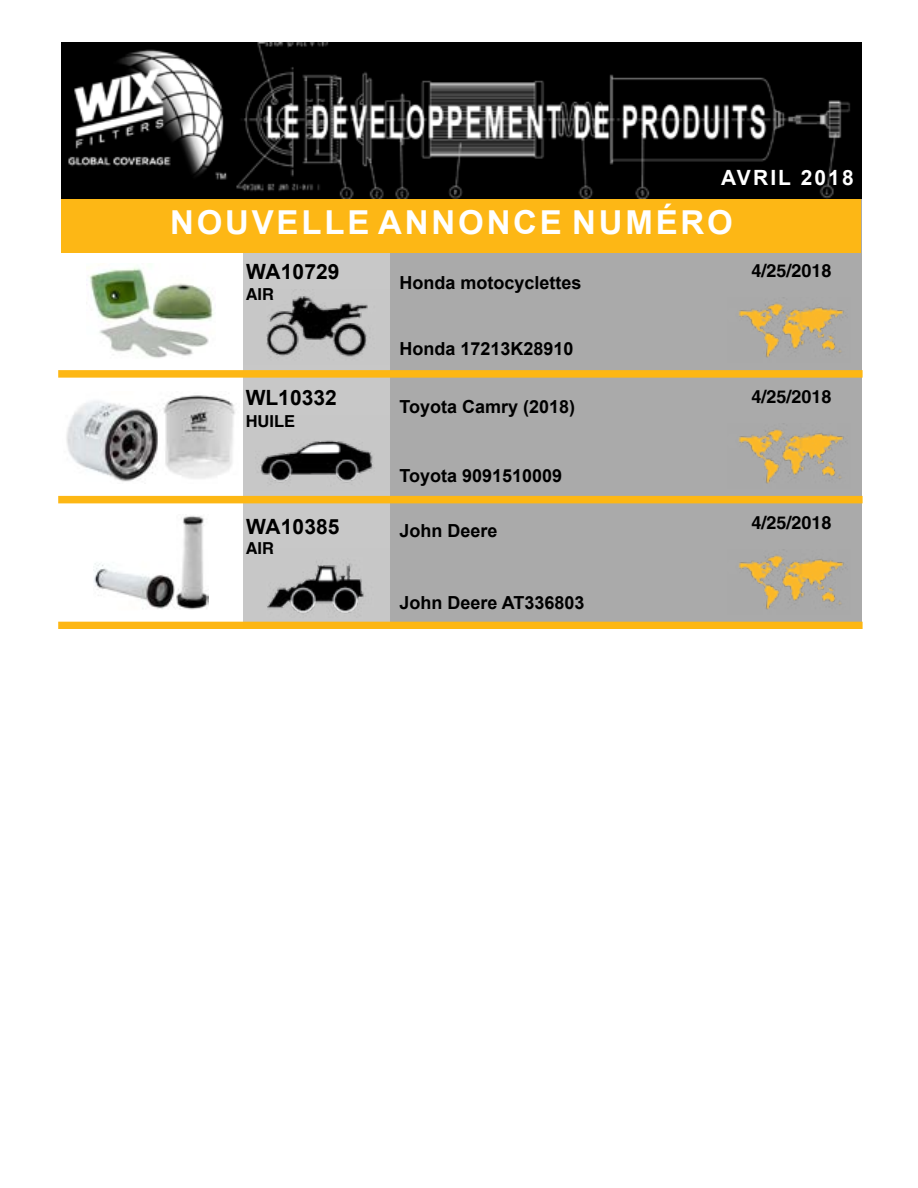
<style>
.page{position:relative;width:918px;height:1188px;background:#fff}
.page>*{position:absolute;margin:0;border:0;box-sizing:border-box;transform-origin:0 0}
.t1{font:700 33px "Arial";letter-spacing:.085em;color:#fff}
.t2{font:700 21px "Arial";color:#000}
.t3{font:700 21px "Arial";letter-spacing:.1em;color:#fff}
.t4{font:700 18px "Arial";color:#000}
.t5{font:700 18px "AG Helvetica";color:#000}
.t6{font:700 16.5px "AG Helvetica";color:#000}
</style>
<div class="page">
<div style="left:243px;top:42px;width:147px;height:1092px;background:#c8c8c8"></div>
<div style="left:390px;top:42px;width:472px;height:1092px;background:#aaa"></div>
<img style="left:86px;top:267px;width:128px;height:91px">
<img style="left:93px;top:515px;width:116px;height:95px">
<img style="left:66px;top:395px;width:169px;height:87px">
<div style="left:58px;top:496px;width:805px;height:7px;background:#fdb714"></div>
<div style="left:58px;top:622px;width:805px;height:7px;background:#fdb714"></div>
<div style="left:58px;top:370px;width:805px;height:8px;background:#fdb714"></div>
<img style="left:738px;top:303px;width:108px;height:55px">
<img style="left:738px;top:429px;width:108px;height:55px">
<img style="left:738px;top:555px;width:108px;height:55px">
<img style="left:266px;top:296px;width:104px;height:61px">
<img style="left:260px;top:440px;width:113px;height:43px">
<img style="left:243px;top:561px;width:147px;height:61px">
<img style="left:62px;top:42px;width:800px;height:157px">
<div style="left:62px;top:199px;width:799px;height:54px;background:#fdb715"></div>
<div style="left:37px;top:629px;width:833px;height:523px;background:#fff"></div>
<p class="t3" style="left:721px;top:163px;width:134px">AVRIL 2018</p>
<h1 class="t1" style="left:170px;top:200px;width:564px">NOUVELLE ANNONCE NUMÉRO</h1>
<p class="t2" style="left:246px;top:257px;width:95px">WA10729</p>
<p class="t6" style="left:246px;top:285px;width:30px">AIR</p>
<p class="t2" style="left:246px;top:383px;width:93px">WL10332</p>
<p class="t6" style="left:246px;top:412px;width:51px">HUILE</p>
<p class="t2" style="left:246px;top:512px;width:95px">WA10385</p>
<p class="t6" style="left:246px;top:539px;width:30px">AIR</p>
<p class="t4" style="left:399px;top:270px;width:184px">Honda motocyclettes</p>
<p class="t4" style="left:399px;top:336px;width:176px">Honda 17213K28910</p>
<p class="t4" style="left:399px;top:394px;width:177px">Toyota Camry (2018)</p>
<p class="t4" style="left:399px;top:463px;width:164px">Toyota 9091510009</p>
<p class="t4" style="left:399px;top:518px;width:100px">John Deere</p>
<p class="t4" style="left:399px;top:590px;width:187px">John Deere AT336803</p>
<p class="t5" style="left:752px;top:261px;width:82px">4/25/2018</p>
<p class="t5" style="left:752px;top:387px;width:82px">4/25/2018</p>
<p class="t5" style="left:752px;top:512px;width:82px">4/25/2018</p>
</div>
